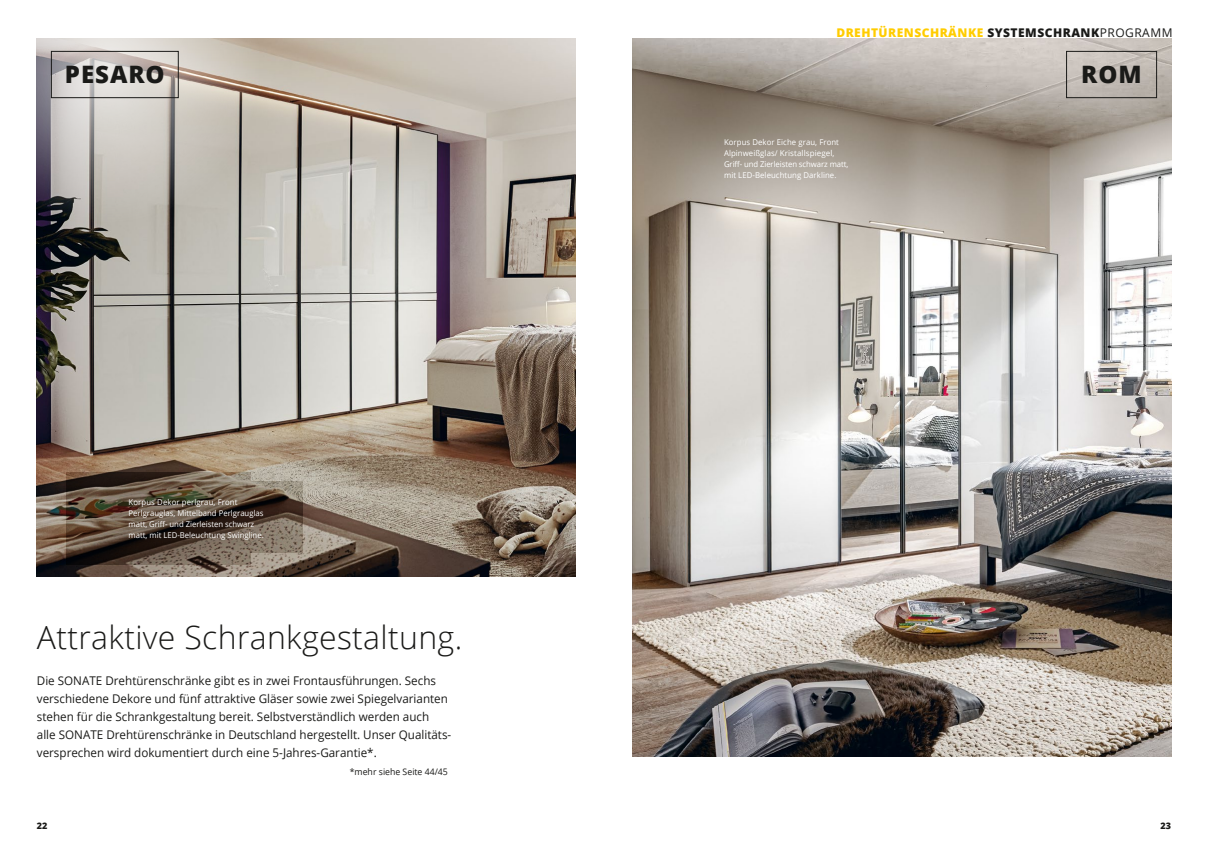
<style>
.page{position:relative;width:1208px;height:859px;background:#fff}
.page>*{position:absolute;margin:0;border:0;box-sizing:border-box;transform-origin:0 0}
.t1{font:300 32px "Open Sans";letter-spacing:.01em;color:#1a1a18}
.t2{font:800 24px "Open Sans";letter-spacing:.04em;color:#1a1a18}
.t3{font:12px/18px "Open Sans";color:#1a1a18}
.t4{font:800 12px "Open Sans";letter-spacing:.04em;color:#fc0}
.t5{font:9px "Open Sans";color:#1a1a18}
.t6{font:800 9px "Open Sans";color:#1a1a18}
.t7{font:8px/11px "Open Sans";color:#fff}
.s1{color:#1a1a18}
.s2{font-weight:400;color:#1a1a18}
</style>
<div class="page">
<img style="left:37px;top:38px;width:538px;height:539px">
<img style="left:632px;top:38px;width:539px;height:719px">
<svg style="left:36px;top:38px;width:225px;height:185px;background:#bcb6b1"></svg>
<div style="left:51px;top:51px;width:128px;height:47px;border:1px solid #1a1a18"></div>
<div style="left:1066px;top:51px;width:91px;height:47px;border:1px solid #1a1a18"></div>
<svg style="left:67px;top:472px;width:184px;height:92px;background:#564639"></svg>
<svg style="left:155px;top:481px;width:148px;height:72px;background:#584a3d"></svg>
<h2 class="t2" style="left:65px;top:56px;width:101px">PESARO</h2>
<p class="t7" style="left:129px;top:496px;width:137px">Korpus Dekor perlgrau, Front Perlgrauglas, Mittelband Perlgrauglas matt, Griff- und Zierleisten schwarz matt, mit LED-Beleuchtung Swingline.</p>
<h1 class="t1" style="left:37px;top:615px;width:427px">Attraktive Schrankgestaltung.</h1>
<p class="t3" style="left:37px;top:671px;width:416px">Die SONATE Drehtürenschränke gibt es in zwei Frontausführungen. Sechs verschiedene Dekore und fünf attraktive Gläser sowie zwei Spiegelvarianten stehen für die Schrankgestaltung bereit. Selbstverständlich werden auch<br>alle SONATE Drehtürenschränke in Deutschland hergestellt. Unser Qualitäts&shy;versprechen wird dokumentiert durch eine 5-Jahres-Garantie*.</p>
<p class="t5" style="left:350px;top:765px;width:100px">*mehr siehe Seite 44/45</p>
<p class="t4" style="left:836px;top:23px;width:338px">DREHTÜRENSCHRÄNKE <span class="s1">SYSTEMSCHRANK</span><span class="s2">PROGRAMM</span></p>
<p class="t7" style="left:724px;top:137px;width:126px">Korpus Dekor Eiche grau, Front Alpinweißglas/ Kristallspiegel, Griff- und Zierleisten schwarz matt, mit LED-Beleuchtung Darkline.</p>
<h2 class="t2" style="left:1081px;top:56px;width:62px">ROM</h2>
<p class="t6" style="left:37px;top:819px;width:12px">22</p>
<p class="t6" style="left:1160px;top:819px;width:12px">23</p>
</div>
